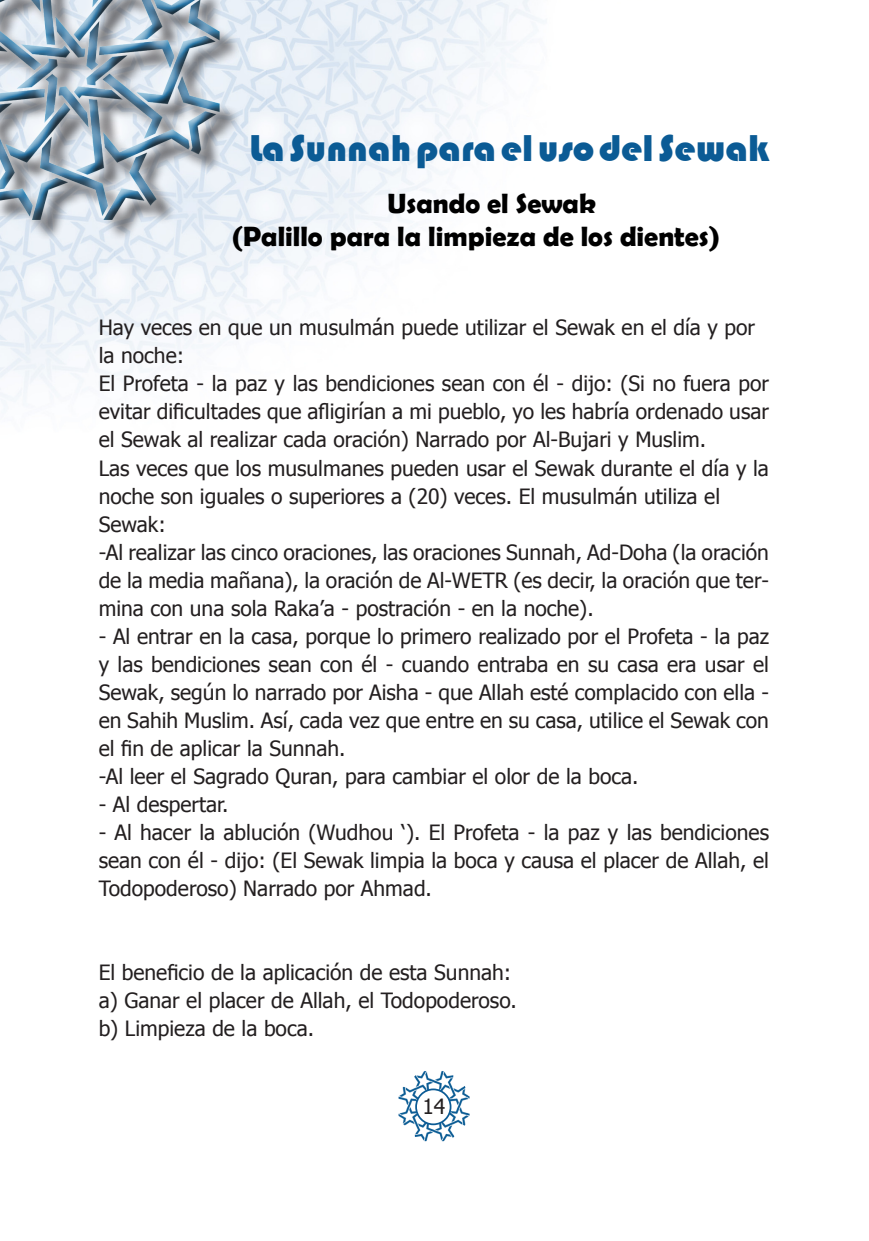
<style>
.page{position:relative;width:869px;height:1241px;background:#fff}
.page>*{position:absolute;margin:0;border:0;box-sizing:border-box;transform-origin:0 0}
.t1{font:38.5px "Bauhaus 93";color:#0b5b95}
.t2{font:700 28px "Berlin Sans FB Demi";color:#000}
.t3{font:21px/28px "Tahoma";color:#231f20;text-align:justify}
</style>
<div class="page">
<img style="left:0;top:0;width:547px;height:411px">
<div style="left:0;top:0;width:240px;height:240px;background:#231f20;opacity:.75"></div>
<div style="left:0;top:0;width:241px;height:234px;background:#00aeef;opacity:.75"></div>
<div style="left:0;top:0;width:231px;height:232px;background:#231f20;opacity:.75"></div>
<img style="left:398px;top:1071px;width:72px;height:71px">
<div style="left:416px;top:1089px;width:34px;height:35px;background:#fff;border-radius:50%"></div>
<div style="left:415px;top:1088px;width:36px;height:36px;border:2px solid #0b5b95;border-radius:50%"></div>
<p class="t1" style="left:249px;top:126px;width:521px">La Sunnah para el uso del Sewak</p>
<p class="t2" style="left:387px;top:187px;width:210px">Usando el Sewak</p>
<p class="t2" style="left:232px;top:220px;width:489px">(Palillo para la limpieza de los dientes)</p>
<p class="t3" style="left:99px;top:313px;width:657px">Hay veces en que un musulmán puede utilizar el Sewak en el día y por</p>
<p class="t3" style="left:99px;top:341px;width:87px">la noche:</p>
<p class="t3" style="left:99px;top:369px;width:671px">El Profeta - la paz y las bendiciones sean con él - dijo: (Si no fuera por evitar dificultades que afligirían a mi pueblo, yo les habría ordenado usar</p>
<p class="t3" style="left:99px;top:425px;width:608px">el Sewak al realizar cada oración) Narrado por Al-Bujari y Muslim.</p>
<p class="t3" style="left:99px;top:453px;width:671px">Las veces que los musulmanes pueden usar el Sewak durante el día y la noche son iguales o superiores a (20) veces. El musulmán utiliza el</p>
<p class="t3" style="left:99px;top:509px;width:69px">Sewak:</p>
<p class="t3" style="left:99px;top:537px;width:671px">-Al realizar las cinco oraciones, las oraciones Sunnah, Ad-Doha (la oración de la media mañana), la oración de Al-WETR (es decir, la oración que ter&shy;mina con una sola Raka’a - postración - en la noche).</p>
<p class="t3" style="left:99px;top:621px;width:671px">- Al entrar en la casa, porque lo primero realizado por el Profeta - la paz y las bendiciones sean con él - cuando entraba en su casa era usar el Sewak, según lo narrado por Aisha - que Allah esté complacido con ella - en Sahih Muslim. Así, cada vez que entre en su casa, utilice el Sewak con el fin de aplicar la Sunnah.</p>
<p class="t3" style="left:99px;top:761px;width:541px">-Al leer el Sagrado Quran, para cambiar el olor de la boca.</p>
<p class="t3" style="left:99px;top:789px;width:131px">- Al despertar.</p>
<p class="t3" style="left:99px;top:817px;width:671px">- Al hacer la ablución (Wudhou ‘). El Profeta - la paz y las bendiciones sean con él - dijo: (El Sewak limpia la boca y causa el placer de Allah, el Todopoderoso) Narrado por Ahmad.</p>
<p class="t3" style="left:99px;top:957px;width:414px">El beneficio de la aplicación de esta Sunnah:</p>
<p class="t3" style="left:99px;top:985px;width:419px">a) Ganar el placer de Allah, el Todopoderoso.</p>
<p class="t3" style="left:99px;top:1013px;width:217px">b) Limpieza de la boca.</p>
<p class="t3" style="left:422px;top:1091px;width:24px">14</p>
</div>
